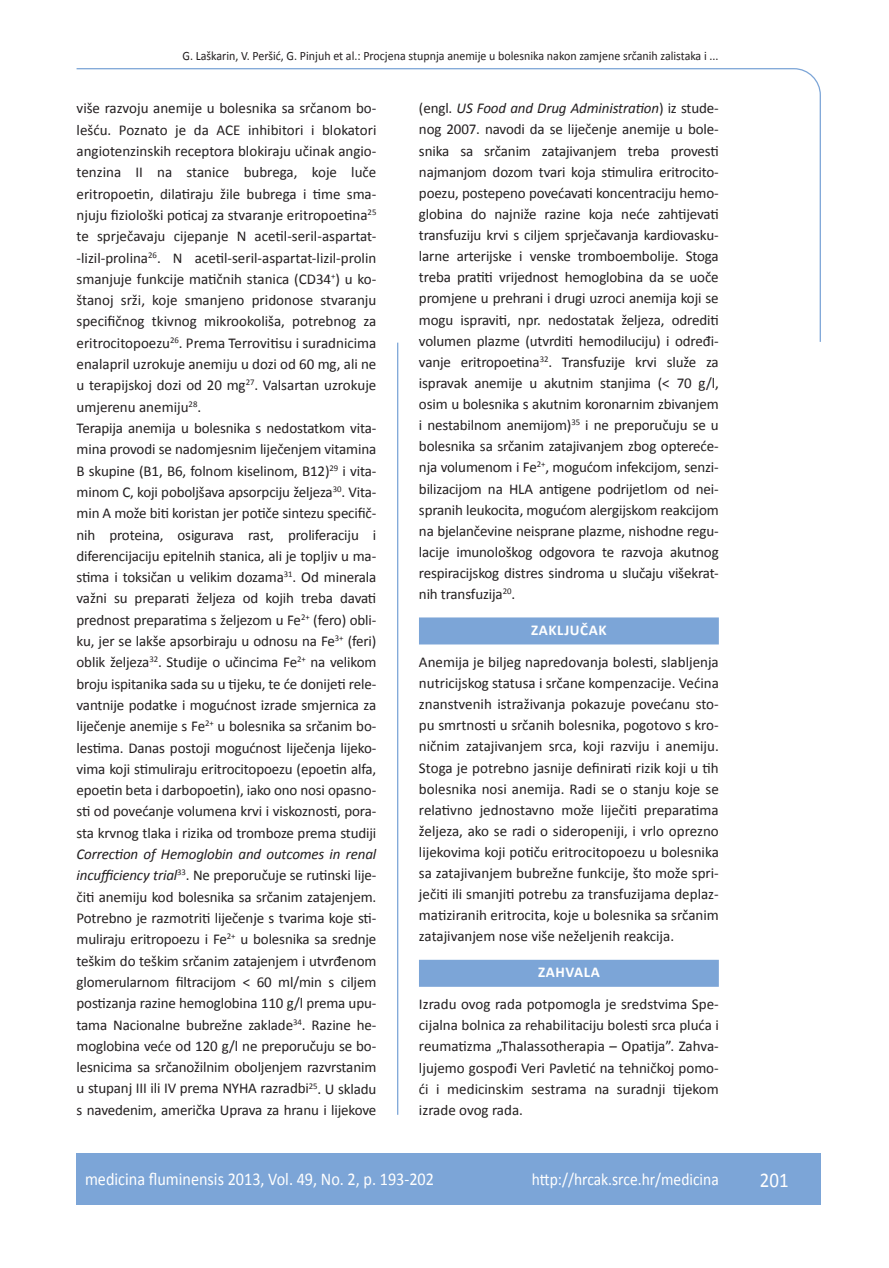
<style>
.page{position:relative;width:889px;height:1268px;background:#fff}
.page>*{position:absolute;margin:0;border:0;box-sizing:border-box;transform-origin:0 0}
.t1{font:21px "Calibri";color:#fff;scale:.9 1}
.t2{font:18px "Calibri";color:#fff;scale:.9 1}
.t3{font:17.25px "Calibri";color:#fff;scale:.9 1}
.t4{font:15px/21.3px "Calibri";letter-spacing:-.01em;color:#231f20;text-align:justify}
.t5{font:700 15px "Calibri";letter-spacing:.04em;color:#fff}
.t6{font:12.75px "Calibri";color:#231f20;scale:.94 1}
.s1{font-style:italic}
</style>
<div class="page">
<svg style="left:76px;top:68px;width:745px;height:275px"></svg>
<hr style="left:397px;top:342px;width:1px;height:772px;background:#7ca5d7">
<div style="left:77px;top:1152px;width:744px;height:51px;background:#7ca5d7"></div>
<div style="left:419px;top:617px;width:300px;height:27px;background:#7ca5d7"></div>
<div style="left:419px;top:959px;width:300px;height:27px;background:#7ca5d7"></div>
<p class="t6" style="left:182px;top:47px;width:572px">G. Laškarin, V. Peršić, G. Pinjuh et al.: Procjena stupnja anemije u bolesnika nakon zamjene srčanih zalistaka i ...</p>
<p class="t4" style="left:77px;top:97px;width:301px;text-align:left">više razvoju anemije u bolesnika sa srčanom bo&shy;lešću. Poznato je da ACE inhibitori i blokatori angiotenzinskih receptora blokiraju učinak angio&shy;tenzina II na stanice bubrega, koje luče eritropoetin, dilatiraju žile bubrega i time sma&shy;njuju fiziološki poticaj za stvaranje eritropoetina<sup>25 </sup>te sprječavaju cijepanje N acetil-seril-aspartat--lizil-prolina<sup>26</sup>. N acetil-seril-aspartat-lizil-prolin smanjuje funkcije matičnih stanica (CD34<sup>+</sup>) u ko&shy;štanoj srži, koje smanjeno pridonose stvaranju specifičnog tkivnog mikrookoliša, potrebnog za eritrocitopoezu<sup>26</sup>. Prema Terrovitisu i suradnicima enalapril uzrokuje anemiju u dozi od 60 mg, ali ne u terapijskoj dozi od 20 mg<sup>27</sup>. Valsartan uzrokuje umjerenu anemiju<sup>28</sup>.<br>Terapija anemija u bolesnika s nedostatkom vita&shy;mina provodi se nadomjesnim liječenjem vitamina B skupine (B1, B6, folnom kiselinom, B12)<sup>29</sup> i vita&shy;minom C, koji poboljšava apsorpciju željeza<sup>30</sup>. Vita&shy;min A može biti koristan jer potiče sintezu specifič&shy;nih proteina, osigurava rast, proliferaciju i diferencijaciju epitelnih stanica, ali je topljiv u ma&shy;stima i toksičan u velikim dozama<sup>31</sup>. Od minerala važni su preparati željeza od kojih treba davati prednost preparatima s željezom u Fe<sup>2+</sup> (fero) obli&shy;ku, jer se lakše apsorbiraju u odnosu na Fe<sup>3+</sup> (feri) oblik željeza<sup>32</sup>. Studije o učincima Fe<sup>2+</sup> na velikom broju ispitanika sada su u tijeku, te će donijeti rele&shy;vantnije podatke i mogućnost izrade smjernica za liječenje anemije s Fe<sup>2+</sup> u bolesnika sa srčanim bo&shy;lestima. Danas postoji mogućnost liječenja lijeko&shy;vima koji stimuliraju eritrocitopoezu (epoetin alfa, epoetin beta i darbopoetin), iako ono nosi opasno&shy;sti od povećanje volumena krvi i viskoznosti, pora&shy;sta krvnog tlaka i rizika od tromboze prema studiji</p>
<p class="t4" style="left:77px;top:842px;width:301px"><span class="s1">Correction of Hemoglobin and outcomes in renal incufficiency trial</span><sup>33</sup>. Ne preporučuje se rutinski lije&shy;čiti anemiju kod bolesnika sa srčanim zatajenjem.<br>Potrebno je razmotriti liječenje s tvarima koje sti&shy;muliraju eritropoezu i Fe<sup>2+</sup> u bolesnika sa srednje teškim do teškim srčanim zatajenjem i utvrđenom glomerularnom filtracijom &lt; 60 ml/min s ciljem postizanja razine hemoglobina 110 g/l prema upu&shy;tama Nacionalne bubrežne zaklade<sup>34</sup>. Razine he&shy;moglobina veće od 120 g/l ne preporučuju se bo&shy;lesnicima sa srčanožilnim oboljenjem razvrstanim u stupanj III ili IV prema NYHA razradbi<sup>25</sup>. U skladu s navedenim, američka Uprava za hranu i lijekove</p>
<p class="t4" style="left:419px;top:97px;width:301px">(engl. <span class="s1">US Food and Drug Administration</span>) iz stude&shy;nog 2007. navodi da se liječenje anemije u bole&shy;snika sa srčanim zatajivanjem treba provesti najmanjom dozom tvari koja stimulira eritrocito&shy;poezu, postepeno povećavati koncentraciju hemo&shy;globina do najniže razine koja neće zahtijevati transfuziju krvi s ciljem sprječavanja kardiovasku&shy;larne arterijske i venske tromboembolije. Stoga treba pratiti vrijednost hemoglobina da se uoče promjene u prehrani i drugi uzroci anemija koji se mogu ispraviti, npr. nedostatak željeza, odrediti volumen plazme (utvrditi hemodiluciju) i određi&shy;vanje eritropoetina<sup>32</sup>. Transfuzije krvi služe za ispravak anemije u akutnim stanjima (&lt; 70 g/l, osim u bolesnika s akutnim koronarnim zbivanjem i nestabilnom anemijom)<sup>35</sup> i ne preporučuju se u bolesnika sa srčanim zatajivanjem zbog optereće&shy;nja volumenom i Fe<sup>2+</sup>, mogućom infekcijom, senzi&shy;bilizacijom na HLA antigene podrijetlom od nei&shy;spranih leukocita, mogućom alergijskom reakcijom na bjelančevine neisprane plazme, nishodne regu&shy;lacije imunološkog odgovora te razvoja akutnog respiracijskog distres sindroma u slučaju višekrat&shy;nih transfuzija<sup>20</sup>.</p>
<p class="t5" style="left:531px;top:620px;width:77px">ZAKLJUČAK</p>
<p class="t4" style="left:419px;top:650px;width:301px">Anemija je biljeg napredovanja bolesti, slabljenja nutricijskog statusa i srčane kompenzacije. Većina znanstvenih istraživanja pokazuje povećanu sto&shy;pu smrtnosti u srčanih bolesnika, pogotovo s kro&shy;ničnim zatajivanjem srca, koji razviju i anemiju.<br>Stoga je potrebno jasnije definirati rizik koji u tih bolesnika nosi anemija. Radi se o stanju koje se relativno jednostavno može liječiti preparatima željeza, ako se radi o sideropeniji, i vrlo oprezno lijekovima koji potiču eritrocitopoezu u bolesnika sa zatajivanjem bubrežne funkcije, što može spri&shy;ječiti ili smanjiti potrebu za transfuzijama deplaz&shy;matiziranih eritrocita, koje u bolesnika sa srčanim zatajivanjem nose više neželjenih reakcija.</p>
<p class="t5" style="left:538px;top:962px;width:37px">ZAHVALA</p>
<p class="t4" style="left:419px;top:992px;width:301px">Izradu ovog rada potpomogla je sredstvima Spe&shy;cijalna bolnica za rehabilitaciju bolesti srca pluća i reumatizma „Thalassotherapia – Opatija”. Zahva&shy;ljujemo gospođi Veri Pavletić na tehničkoj pomo&shy;ći i medicinskim sestrama na suradnji tijekom izrade ovog rada.</p>
<p class="t2" style="left:85px;top:1167px;width:389px">medicina fluminensis 2013, Vol. 49, No. 2, p. 193-202</p>
<p class="t3" style="left:532px;top:1168px;width:209px">http://hrcak.srce.hr/medicina</p>
<h1 class="t1" style="left:760px;top:1166px;width:33px">201</h1>
</div>
